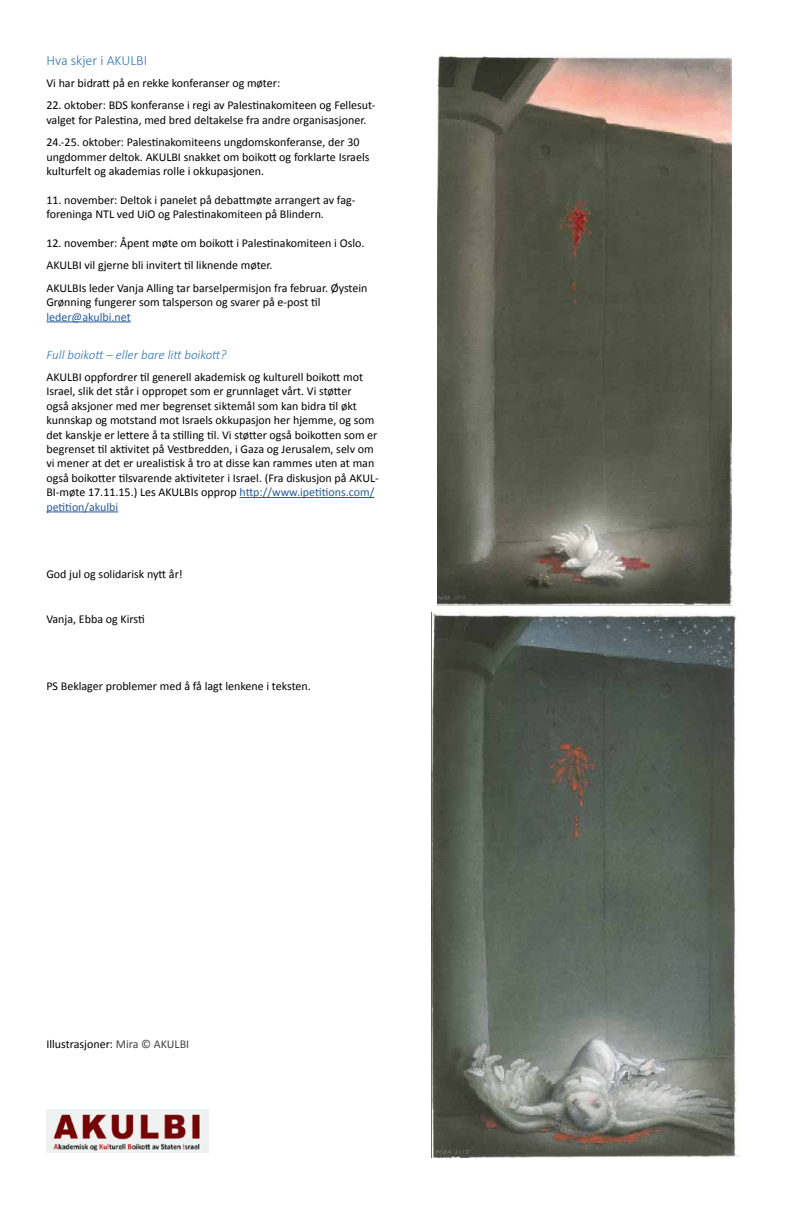
<style>
.page{position:relative;width:792px;height:1224px;background:#fff}
.page>*{position:absolute;margin:0;border:0;box-sizing:border-box;transform-origin:0 0}
.t1{font:300 14px "Calibri";color:#2e74b5}
.t2{font:italic 300 13px "Calibri";color:#2e74b5}
.t3{font:12px/14.4px "Calibri";color:#000}
.t4{font:12px "Calibri";color:#275b9b}
.s1{color:#275b9b}
.s2{color:#434343}
</style>
<div class="page">
<hr style="left:46px;top:322px;width:85px;height:1px;background:#275b9b">
<hr style="left:239px;top:497px;width:135px;height:1px;background:#275b9b">
<hr style="left:46px;top:512px;width:72px;height:1px;background:#275b9b">
<img style="left:438px;top:54px;width:293px;height:552px">
<img style="left:431px;top:612px;width:308px;height:545px">
<img style="left:46px;top:1110px;width:163px;height:43px">
<p class="t1" style="left:46px;top:51px;width:102px">Hva skjer i AKULBI</p>
<p class="t3" style="left:46px;top:76px;width:235px">Vi har bidratt på en rekke konferanser og møter:</p>
<p class="t3" style="left:46px;top:98px;width:331px">22. oktober: BDS konferanse i regi av Palestinakomiteen og Fellesut&shy;valget for Palestina, med bred deltakelse fra andre organisasjoner.</p>
<p class="t3" style="left:46px;top:135px;width:325px">24.-25. oktober: Palestinakomiteens ungdomskonferanse, der 30 ungdommer deltok. AKULBI snakket om boikott og forklarte Israels kulturfelt og akademias rolle i okkupasjonen.</p>
<p class="t3" style="left:46px;top:193px;width:311px">11. november: Deltok i panelet på debattmøte arrangert av fag&shy;foreninga NTL ved UiO og Palestinakomiteen på Blindern.</p>
<p class="t3" style="left:46px;top:232px;width:323px;line-height:22.4px">12. november: Åpent møte om boikott i Palestinakomiteen i Oslo.<br>AKULBI vil gjerne bli invitert til liknende møter.<br>AKULBIs leder Vanja Alling tar barselpermisjon fra februar. Øystein</p>
<p class="t3" style="left:46px;top:295px;width:276px">Grønning fungerer som talsperson og svarer på e-post til</p>
<p class="t4" style="left:46px;top:309px;width:86px">leder@akulbi.net</p>
<p class="t2" style="left:46px;top:346px;width:181px">Full boikott – eller bare litt boikott?</p>
<p class="t3" style="left:46px;top:370px;width:334px">AKULBI oppfordrer til generell akademisk og kulturell boikott mot Israel, slik det står i oppropet som er grunnlaget vårt. Vi støtter<br>også aksjoner med mer begrenset siktemål som kan bidra til økt kunnskap og motstand mot Israels okkupasjon her hjemme, og som det kanskje er lettere å ta stilling til. Vi støtter også boikotten som er begrenset til aktivitet på Vestbredden, i Gaza og Jerusalem, selv om vi mener at det er urealistisk å tro at disse kan rammes uten at man også boikotter tilsvarende aktiviteter i Israel. (Fra diskusjon på AKUL-BI-møte 17.11.15.) Les AKULBIs opprop <span class="s1">http://www.ipetitions.com/ petition/akulbi</span></p>
<p class="t3" style="left:46px;top:567px;width:138px">God jul og solidarisk nytt år!</p>
<p class="t3" style="left:46px;top:611px;width:100px">Vanja, Ebba og Kirsti</p>
<p class="t3" style="left:46px;top:679px;width:266px">PS Beklager problemer med å få lagt lenkene i teksten.</p>
<p class="t3" style="left:46px;top:1037px;width:144px">Illustrasjoner: <span class="s2">Mira © AKULBI</span></p>
</div>
